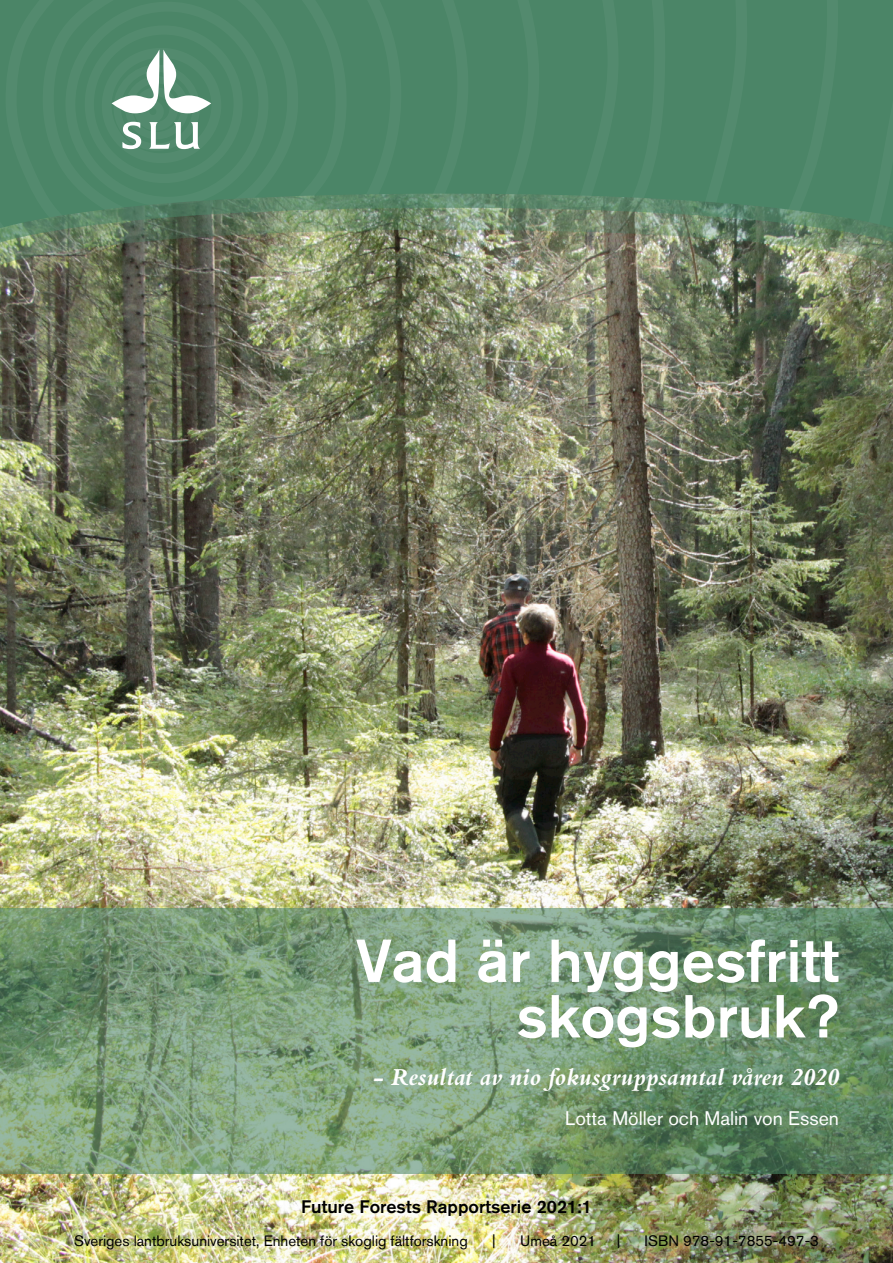
<style>
.page{position:relative;width:893px;height:1263px;background:#fff}
.page>*{position:absolute;margin:0;border:0;box-sizing:border-box;transform-origin:0 0}
.Rapporttitel{font:500 60px/55.5px "Akzidenz Grotesk BQ";color:#fff;text-align:right}
.t1{font:italic 700 25.5px "Bembo Std";color:#fff}
.t2{font:19.5px "Akzidenz Grotesk BQ";color:#fff}
.Rubrik_top{font:500 18px "Akzidenz Grotesk BQ";color:#000}
.Rubrik_top-2{font:15px "Akzidenz Grotesk BQ";color:#000}
</style>
<div class="page">
<img style="left:0;top:268px;width:893px;height:995px">
<img style="left:0;top:246px;width:893px;height:22px">
<img style="left:0;top:234px;width:893px;height:12px">
<svg style="left:0;top:0;width:893px;height:234px;background:#518668"></svg>
<svg style="left:0;top:908px;width:893px;height:266px;background:#769875"></svg>
<svg style="left:61px;top:0;width:203px;height:212px;background:#598e73"></svg>
<p class="Rapporttitel" style="left:356px;top:932px;width:485px">Vad är hyggesfritt skogsbruk?</p>
<p class="t1" style="left:373px;top:1062px;width:467px">- Resultat av nio fokusgruppsamtal våren 2020</p>
<p class="t2" style="left:565px;top:1106px;width:275px">Lotta Möller och Malin von Essen</p>
<p class="Rubrik_top" style="left:301px;top:1195px;width:292px">Future Forests Rapportserie 2021:1</p>
<p class="Rubrik_top-2" style="left:74px;top:1231px;width:395px">Sveriges lantbruksuniversitet, Enheten för skoglig fältforskning</p>
<p class="Rubrik_top-2" style="left:492px;top:1231px;width:5px">|</p>
<p class="Rubrik_top-2" style="left:520px;top:1231px;width:78px">Umeå 2021</p>
<p class="Rubrik_top-2" style="left:617px;top:1231px;width:5px">|</p>
<p class="Rubrik_top-2" style="left:645px;top:1231px;width:176px">ISBN 978-91-7855-497-3</p>
</div>
